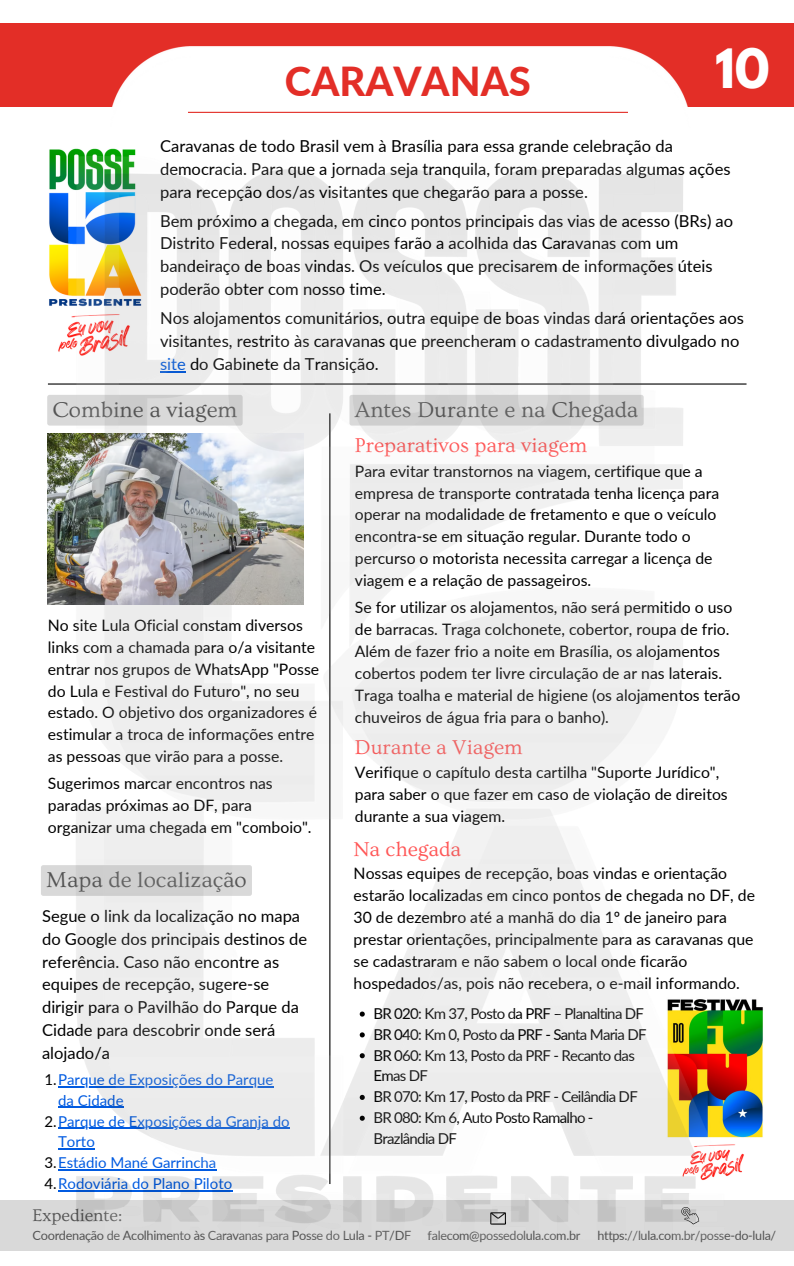
<style>
.page{position:relative;width:794px;height:1266px;background:#fff}
.page>*{position:absolute;margin:0;border:0;box-sizing:border-box;transform-origin:0 0}
.t1{font:700 48px "League Spartan";color:#fff}
.t2{font:800 39.97px "Lato";color:#e32e27}
.t3{font:22.5px "Ovo";color:#545454}
.t4{font:21px "Ovo";color:#ff5757}
.t5{font:17.7px "Ovo";color:#545454}
.t6{font:16.5px/22.9px "Lato";color:#000}
.t7{font:15.75px/21.9px "Lato";color:#000}
.t8{font:15px/20.9px "Lato";letter-spacing:-.045em;color:#000}
.t9{font:15px "Lato";color:#015be1}
.t10{font:12.75px "Lato";letter-spacing:-.025em;color:#545454}
.t11{font:12.6px "Lato";letter-spacing:-.025em;color:#545454}
.s1{color:#015be1}
.s2{color:#000}
</style>
<div class="page">
<div style="left:0;top:23px;width:793px;height:83px;background:#e32e27"></div>
<img style="left:151px;top:46px;width:498px;height:11px">
<div style="left:109px;top:57px;width:580px;height:56px;background:#fff"></div>
<hr style="left:188px;top:112px;width:439px;height:1px;background:#e32e27">
<img style="left:2px;top:148px;width:791px;height:1103px">
<h2 class="t2" style="left:285px;top:57px;width:247px">CARAVANAS</h2>
<h1 class="t1" style="left:714px;top:45px;width:56px">10</h1>
<p class="t6" style="left:160px;top:134px;width:571px">Caravanas de todo Brasil vem à Brasília para essa grande celebração da democracia. Para que a jornada seja tranquila, foram preparadas algumas ações para recepção dos/as visitantes que chegarão para a posse.</p>
<p class="t6" style="left:160px;top:209px;width:574px">Bem próximo a chegada, em cinco pontos principais das vias de acesso (BRs) ao Distrito Federal, nossas equipes farão a acolhida das Caravanas com um bandeiraço de boas vindas. Os veículos que precisarem de informações úteis poderão obter com nosso time.</p>
<p class="t6" style="left:160px;top:306px;width:585px">Nos alojamentos comunitários, outra equipe de boas vindas dará orientações aos visitantes, restrito às caravanas que preencheram o cadastramento divulgado no <span class="s1">site</span> do Gabinete da Transição.</p>
<h3 class="t3" style="left:53px;top:397px;width:186px">Combine a viagem</h3>
<h3 class="t3" style="left:354px;top:397px;width:285px">Antes Durante e na Chegada</h3>
<h3 class="t4" style="left:354px;top:433px;width:234px">Preparativos para viagem</h3>
<p class="t7" style="left:354px;top:460px;width:366px">Para evitar transtornos na viagem, certifique que a empresa de transporte contratada tenha licença para operar na modalidade de fretamento e que o veículo encontra-se em situação regular. Durante todo o percurso o motorista necessita carregar a licença de viagem e a relação de passageiros.</p>
<p class="t7" style="left:354px;top:596px;width:387px">Se for utilizar os alojamentos, não será permitido o uso de barracas. Traga colchonete, cobertor, roupa de frio.<br>Além de fazer frio a noite em Brasília, os alojamentos cobertos podem ter livre circulação de ar nas laterais.<br>Traga toalha e material de higiene (os alojamentos terão chuveiros de água fria para o banho).</p>
<p class="t7" style="left:48px;top:614px;width:273px">No site Lula Oficial constam diversos links com a chamada para o/a visitante entrar nos grupos de WhatsApp "Posse do Lula e Festival do Futuro", no seu estado. O objetivo dos organizadores é estimular a troca de informações entre as pessoas que virão para a posse.</p>
<p class="t7" style="left:48px;top:772px;width:265px">Sugerimos marcar encontros nas paradas próximas ao DF, para organizar uma chegada em "comboio".</p>
<p class="t7" style="left:354px;top:761px;width:374px">Verifique o capítulo desta cartilha "Suporte Jurídico", para saber o que fazer em caso de violação de direitos durante a sua viagem.</p>
<h3 class="t4" style="left:353px;top:838px;width:109px">Na chegada</h3>
<p class="t7" style="left:353px;top:862px;width:402px">Nossas equipes de recepção, boas vindas e orientação estarão localizadas em cinco pontos de chegada no DF, de 30 de dezembro até a manhã do dia 1º de janeiro para prestar orientações, principalmente para as caravanas que se cadastraram e não sabem o local onde ficarão hospedados/as, pois não recebera, o e-mail informando.</p>
<h3 class="t4" style="left:354px;top:736px;width:169px">Durante a Viagem</h3>
<h3 class="t3" style="left:46px;top:867px;width:202px">Mapa de localização</h3>
<p class="t6" style="left:42px;top:904px;width:266px">Segue o link da localização no mapa do Google dos principais destinos de referência. Caso não encontre as equipes de recepção, sugere-se dirigir para o Pavilhão do Parque da<br>Cidade para descobrir onde será alojado/a</p>
<p class="t8" style="left:373px;top:1002px;width:274px">BR 020: Km 37, Posto da PRF – Planaltina DF<br>BR 040: Km 0, Posto da PRF - Santa Maria DF<br>BR 060: Km 13, Posto da PRF - Recanto das<br>Emas DF<br>BR 070: Km 17, Posto da PRF - Ceilândia DF<br>BR 080: Km 6, Auto Posto Ramalho -<br>Brazlândia DF</p>
<p class="t9" style="left:44px;top:1070px;width:230px"><span class="s2">1.</span>Parque de Exposições do Parque</p>
<p class="t9" style="left:58px;top:1091px;width:67px">da Cidade</p>
<p class="t9" style="left:44px;top:1111px;width:247px"><span class="s2">2.</span>Parque de Exposições da Granja do</p>
<p class="t9" style="left:58px;top:1132px;width:38px">Torto</p>
<p class="t9" style="left:44px;top:1153px;width:173px"><span class="s2">3.</span>Estádio Mané Garrincha</p>
<p class="t9" style="left:44px;top:1174px;width:189px"><span class="s2">4.</span>Rodoviária do Plano Piloto</p>
<p class="t5" style="left:33px;top:1206px;width:91px">Expediente:</p>
<p class="t10" style="left:33px;top:1227px;width:380px">Coordenação de Acolhimento às Caravanas para Posse do Lula - PT/DF</p>
<p class="t11" style="left:427px;top:1227px;width:154px">falecom@possedolula.com.br</p>
<p class="t11" style="left:597px;top:1227px;width:180px">https://lula.com.br/posse-do-lula/</p>
</div>
